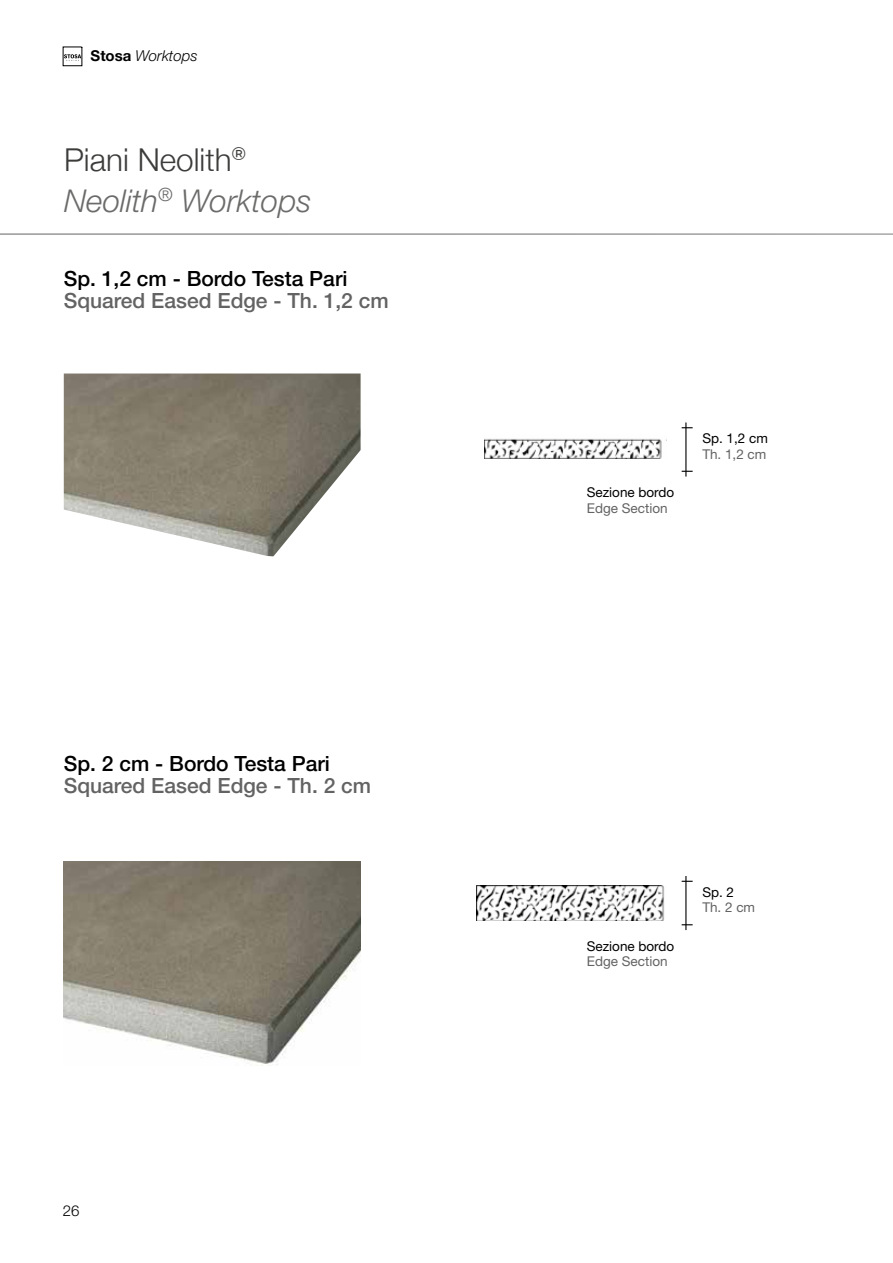
<style>
.page{position:relative;width:893px;height:1263px;background:#fff}
.page>*{position:absolute;margin:0;border:0;box-sizing:border-box;transform-origin:0 0}
.t1{font:italic 300 31.5px "Helvetica Neue LT Std";color:#6b6b6a}
.t2{font:300 31.5px "Helvetica Neue";color:#3c3c3b}
.t3{font:500 21px "Helvetica Neue LT Std";color:#646363}
.t4{font:500 21px "Helvetica Neue LT Std";color:#000}
.t5{font:italic 300 15px "Helvetica Neue LT Std";color:#000}
.t6{font:300 15px "Helvetica Neue LT Std";color:#000}
.t7{font:13.5px "Helvetica Neue LT Std";color:#000}
.t8{font:13.5px "Helvetica Neue LT Std";color:#646363}
.s1{font-weight:700;font-style:normal}
</style>
<div class="page">
<svg style="left:63px;top:47px;width:19px;height:19px"></svg>
<hr style="left:0;top:234px;width:893px;height:1px;background:#646363">
<img style="left:64px;top:861px;width:297px;height:204px">
<img style="left:64px;top:373px;width:297px;height:183px">
<img style="left:485px;top:439px;width:177px;height:19px">
<hr style="left:685px;top:422px;width:1px;height:55px;background:#000">
<hr style="left:685px;top:876px;width:1px;height:54px;background:#000">
<img style="left:476px;top:885px;width:189px;height:35px">
<p class="t5" style="left:91px;top:47px;width:108px"><span class="s1">Stosa</span> Worktops</p>
<h1 class="t2" style="left:64px;top:134px;width:184px">Piani Neolith<sup>®</sup></h1>
<h1 class="t1" style="left:64px;top:182px;width:249px">Neolith<sup>®</sup> Worktops</h1>
<p class="t4" style="left:64px;top:266px;width:285px">Sp. 1,2 cm - Bordo Testa Pari</p>
<p class="t3" style="left:64px;top:288px;width:326px">Squared Eased Edge - Th. 1,2 cm</p>
<p class="t4" style="left:64px;top:751px;width:268px">Sp. 2 cm - Bordo Testa Pari</p>
<p class="t3" style="left:64px;top:773px;width:309px">Squared Eased Edge - Th. 2 cm</p>
<p class="t6" style="left:63px;top:1202px;width:18px">26</p>
<p class="t7" style="left:587px;top:484px;width:89px">Sezione bordo</p>
<p class="t8" style="left:587px;top:500px;width:82px">Edge Section</p>
<p class="t7" style="left:702px;top:430px;width:67px">Sp. 1,2 cm</p>
<p class="t8" style="left:702px;top:446px;width:66px">Th. 1,2 cm</p>
<p class="t7" style="left:587px;top:938px;width:89px">Sezione bordo</p>
<p class="t8" style="left:587px;top:953px;width:82px">Edge Section</p>
<p class="t7" style="left:702px;top:884px;width:33px">Sp. 2</p>
<p class="t8" style="left:702px;top:899px;width:54px">Th. 2 cm</p>
</div>
